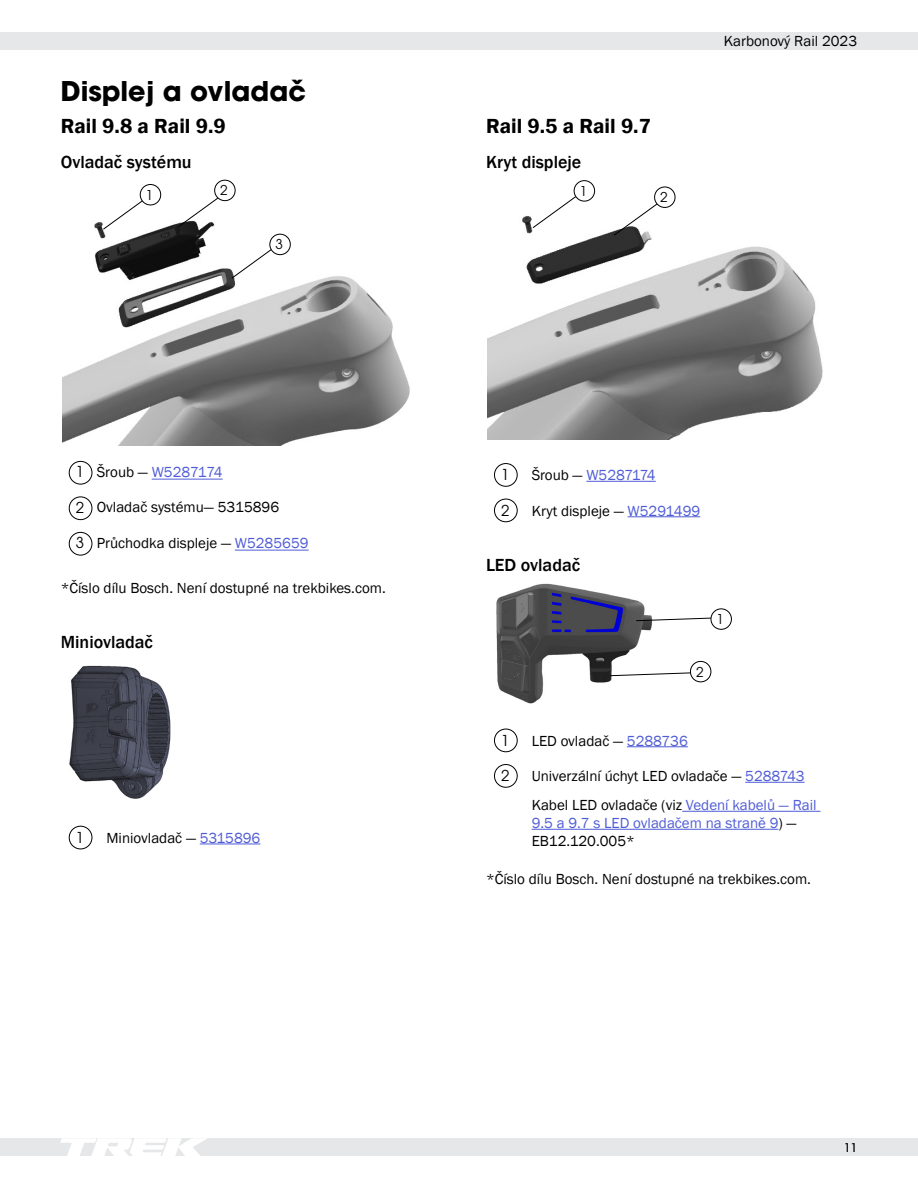
<style>
.page{position:relative;width:918px;height:1188px;background:#fff}
.page>*{position:absolute;margin:0;border:0;box-sizing:border-box;transform-origin:0 0}
.Section_Head{font:700 27px "ITC Avant Garde Pro";color:#000}
.Subhead_1{font:600 21px "Franklin Gothic";color:#000}
.Subhead_2{font:500 18px "Franklin Gothic";color:#000}
.Table_Cell_Left{font:15px "Franklin Gothic";color:#000}
.Table_Cell_Left-2{font:15px/18px "Franklin Gothic";color:#4f5cd6}
.Body{font:15px "Franklin Gothic";color:#000}
.Callout_Number_Black{font:15px "ITC Avant Garde Pro";color:#000}
.t1{font:13.5px "ITC Avant Garde Pro";color:#000}
.t2{font:500 12px "ITC Avant Garde Pro";color:#000}
.s1{font-family:"ITC Avant Garde Pro";color:#000}
.s2{color:#000}
.s3{font-family:"ITC Avant Garde Pro"}
.s4{color:#4f5cd6}
</style>
<div class="page">
<div style="left:0;top:32px;width:918px;height:17px;background:#e6e7e9"></div>
<div style="left:0;top:1139px;width:918px;height:17px;background:#e6e7e9"></div>
<svg style="left:61px;top:1139px;width:145px;height:17px"></svg>
<img style="left:62px;top:198px;width:348px;height:247px">
<svg style="left:102px;top:193px;width:51px;height:37px"></svg>
<svg style="left:178px;top:194px;width:51px;height:33px"></svg>
<svg style="left:231px;top:242px;width:51px;height:37px"></svg>
<div style="left:140px;top:184px;width:21px;height:21px;background:#fff;border-radius:50%"></div>
<div style="left:140px;top:184px;width:21px;height:21px;border:1px solid #000;border-radius:50%"></div>
<div style="left:215px;top:180px;width:20px;height:21px;background:#fff;border-radius:50%"></div>
<div style="left:214px;top:180px;width:21px;height:21px;border:1px solid #000;border-radius:50%"></div>
<div style="left:270px;top:234px;width:20px;height:21px;background:#fff;border-radius:50%"></div>
<div style="left:270px;top:234px;width:21px;height:21px;border:1px solid #000;border-radius:50%"></div>
<div style="left:69px;top:461px;width:23px;height:24px;border:1px solid #000;border-radius:50%"></div>
<div style="left:69px;top:497px;width:23px;height:23px;border:1px solid #000;border-radius:50%"></div>
<div style="left:69px;top:532px;width:23px;height:23px;border:1px solid #000;border-radius:50%"></div>
<img style="left:69px;top:665px;width:102px;height:134px">
<div style="left:69px;top:826px;width:23px;height:23px;border:1px solid #000;border-radius:50%"></div>
<hr style="left:200px;top:844px;width:60px;height:1px;background:#4f5cd6">
<img style="left:487px;top:205px;width:336px;height:235px">
<svg style="left:532px;top:191px;width:51px;height:38px"></svg>
<svg style="left:613px;top:201px;width:51px;height:35px"></svg>
<div style="left:574px;top:181px;width:21px;height:20px;background:#fff;border-radius:50%"></div>
<div style="left:574px;top:180px;width:21px;height:21px;border:1px solid #000;border-radius:50%"></div>
<div style="left:655px;top:187px;width:20px;height:20px;background:#fff;border-radius:50%"></div>
<div style="left:654px;top:187px;width:21px;height:21px;border:1px solid #000;border-radius:50%"></div>
<div style="left:494px;top:463px;width:24px;height:24px;border:1px solid #000;border-radius:50%"></div>
<hr style="left:586px;top:481px;width:70px;height:1px;background:#4f5cd6">
<div style="left:494px;top:499px;width:24px;height:23px;border:1px solid #000;border-radius:50%"></div>
<hr style="left:628px;top:516px;width:72px;height:1px;background:#4f5cd6">
<img style="left:496px;top:583px;width:157px;height:121px">
<svg style="left:635px;top:617px;width:76px;height:4px"></svg>
<svg style="left:609px;top:672px;width:82px;height:4px"></svg>
<div style="left:711px;top:609px;width:21px;height:21px;border:1px solid #000;border-radius:50%"></div>
<div style="left:690px;top:661px;width:21px;height:21px;border:1px solid #000;border-radius:50%"></div>
<div style="left:494px;top:729px;width:24px;height:23px;border:1px solid #000;border-radius:50%"></div>
<hr style="left:627px;top:746px;width:61px;height:1px;background:#4f5cd6">
<div style="left:494px;top:764px;width:24px;height:24px;border:1px solid #000;border-radius:50%"></div>
<hr style="left:745px;top:782px;width:60px;height:1px;background:#4f5cd6">
<hr style="left:682px;top:811px;width:138px;height:1px;background:#4f5cd6">
<hr style="left:532px;top:829px;width:246px;height:1px;background:#4f5cd6">
<hr style="left:152px;top:479px;width:71px;height:1px;background:#4f5cd6">
<hr style="left:235px;top:550px;width:74px;height:1px;background:#4f5cd6">
<p class="Section_Head" style="left:61px;top:73px;width:247px">Displej a ovladač</p>
<p class="Subhead_1" style="left:61px;top:113px;width:167px">Rail 9.8 a Rail 9.9</p>
<p class="Subhead_2" style="left:61px;top:151px;width:132px">Ovladač systému</p>
<p class="t1" style="left:146px;top:186px;width:9px">1</p>
<p class="t1" style="left:220px;top:182px;width:9px">2</p>
<p class="t1" style="left:275px;top:236px;width:9px">3</p>
<p class="Table_Cell_Left-2" style="left:76px;top:463px;width:148px"><span class="s1">1</span> <span class="s2">Šroub —</span> W5287174</p>
<p class="Table_Cell_Left" style="left:76px;top:498px;width:205px"><span class="s3">2</span> Ovladač systému— 5315896</p>
<p class="Table_Cell_Left" style="left:76px;top:534px;width:234px"><span class="s3">3</span> Průchodka displeje — <span class="s4">W5285659</span></p>
<p class="Body" style="left:61px;top:579px;width:327px">*Číslo dílu Bosch. Není dostupné na trekbikes.com.</p>
<p class="Subhead_2" style="left:61px;top:631px;width:94px">Miniovladač</p>
<p class="Callout_Number_Black" style="left:76px;top:828px;width:10px">1</p>
<p class="Table_Cell_Left" style="left:106px;top:829px;width:155px">Miniovladač — <span class="s4">5315896</span></p>
<p class="Subhead_1" style="left:486px;top:113px;width:167px">Rail 9.5 a Rail 9.7</p>
<p class="Subhead_2" style="left:486px;top:151px;width:97px">Kryt displeje</p>
<p class="t1" style="left:580px;top:183px;width:9px">1</p>
<p class="t1" style="left:660px;top:189px;width:9px">2</p>
<p class="Body" style="left:724px;top:31px;width:135px">Karbonový Rail 2023</p>
<p class="Callout_Number_Black" style="left:501px;top:466px;width:10px">1</p>
<p class="Table_Cell_Left-2" style="left:532px;top:466px;width:126px"><span class="s2">Šroub —</span> W5287174</p>
<p class="Callout_Number_Black" style="left:501px;top:501px;width:10px">2</p>
<p class="Table_Cell_Left" style="left:532px;top:501px;width:170px">Kryt displeje — <span class="s4">W5291499</span></p>
<p class="Subhead_2" style="left:486px;top:554px;width:96px">LED ovladač</p>
<p class="t1" style="left:717px;top:611px;width:9px">1</p>
<p class="t1" style="left:696px;top:663px;width:9px">2</p>
<p class="Callout_Number_Black" style="left:501px;top:731px;width:10px">1</p>
<p class="Table_Cell_Left" style="left:532px;top:731px;width:158px">LED ovladač — <span class="s4">5288736</span></p>
<p class="Callout_Number_Black" style="left:501px;top:767px;width:10px">2</p>
<p class="Table_Cell_Left" style="left:532px;top:767px;width:274px">Univerzální úchyt LED ovladače — <span class="s4">5288743</span></p>
<p class="Table_Cell_Left-2" style="left:532px;top:796px;width:287px"><span class="s2">Kabel LED ovladače (viz</span> Vedení kabelů — Rail<br>9.5 a 9.7 s LED ovladačem na straně 9<span class="s2">) —<br>EB12.120.005*</span></p>
<p class="Body" style="left:486px;top:869px;width:327px">*Číslo dílu Bosch. Není dostupné na trekbikes.com.</p>
<p class="t2" style="left:844px;top:1140px;width:15px">11</p>
</div>
